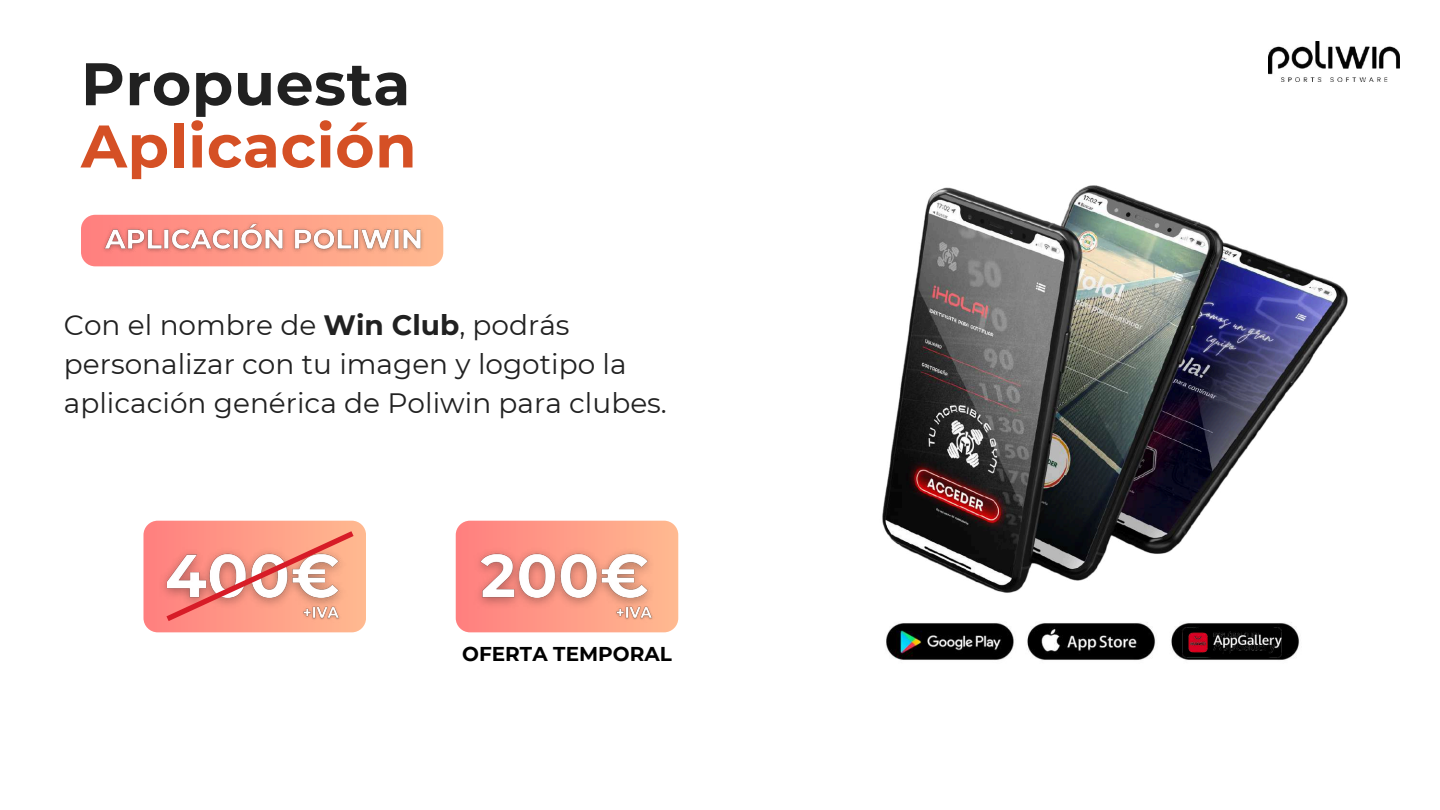
<style>
.page{position:relative;width:1440px;height:810px;background:#fff}
.page>*{position:absolute;margin:0;border:0;box-sizing:border-box;transform-origin:0 0}
.t1{font:700 60px "Montserrat";letter-spacing:.01em;color:#d55025}
.t2{font:700 60px "Montserrat";letter-spacing:.01em;color:#212121}
.t3{font:28px/39px "Montserrat";color:#212121}
.t4{font:700 20px "Montserrat";color:#010101}
.s1{font-weight:700}
</style>
<div class="page">
<div style="left:456px;top:521px;width:222px;height:111px;background:linear-gradient(to right,#ff7f7f,#ffb990);border-radius:14px"></div>
<img style="left:466px;top:540px;width:198px;height:76px">
<img style="left:612px;top:603px;width:44px;height:19px">
<div style="left:81px;top:215px;width:362px;height:51px;background:linear-gradient(to right,#ff7f7f,#ffba90);border-radius:14px"></div>
<img style="left:98px;top:217px;width:331px;height:41px">
<img style="left:1268px;top:41px;width:132px;height:40px">
<div style="left:143px;top:521px;width:223px;height:111px;background:linear-gradient(to right,#ff7f7f,#ffba90);border-radius:14px"></div>
<img style="left:152px;top:540px;width:9px;height:76px">
<svg style="left:161px;top:527px;width:198px;height:99px;background:#f5a292"></svg>
<img style="left:886px;top:622px;width:270px;height:38px">
<img style="left:1171px;top:622px;width:129px;height:38px">
<svg style="left:1281px;top:629px;width:8px;height:27px"></svg>
<img style="left:1183px;top:628px;width:98px;height:29px">
<img style="left:1211px;top:634px;width:74px;height:17px">
<img style="left:882px;top:185px;width:466px;height:408px">
<h1 class="t2" style="left:81px;top:47px;width:331px">Propuesta</h1>
<h1 class="t1" style="left:81px;top:109px;width:337px">Aplicación</h1>
<p class="t3" style="left:64px;top:306px;width:604px">Con el nombre de <span class="s1">Win Club</span>, podrás personalizar con tu imagen y logotipo la aplicación genérica de Poliwin para clubes.</p>
<p class="t4" style="left:462px;top:642px;width:211px">OFERTA TEMPORAL</p>
</div>
